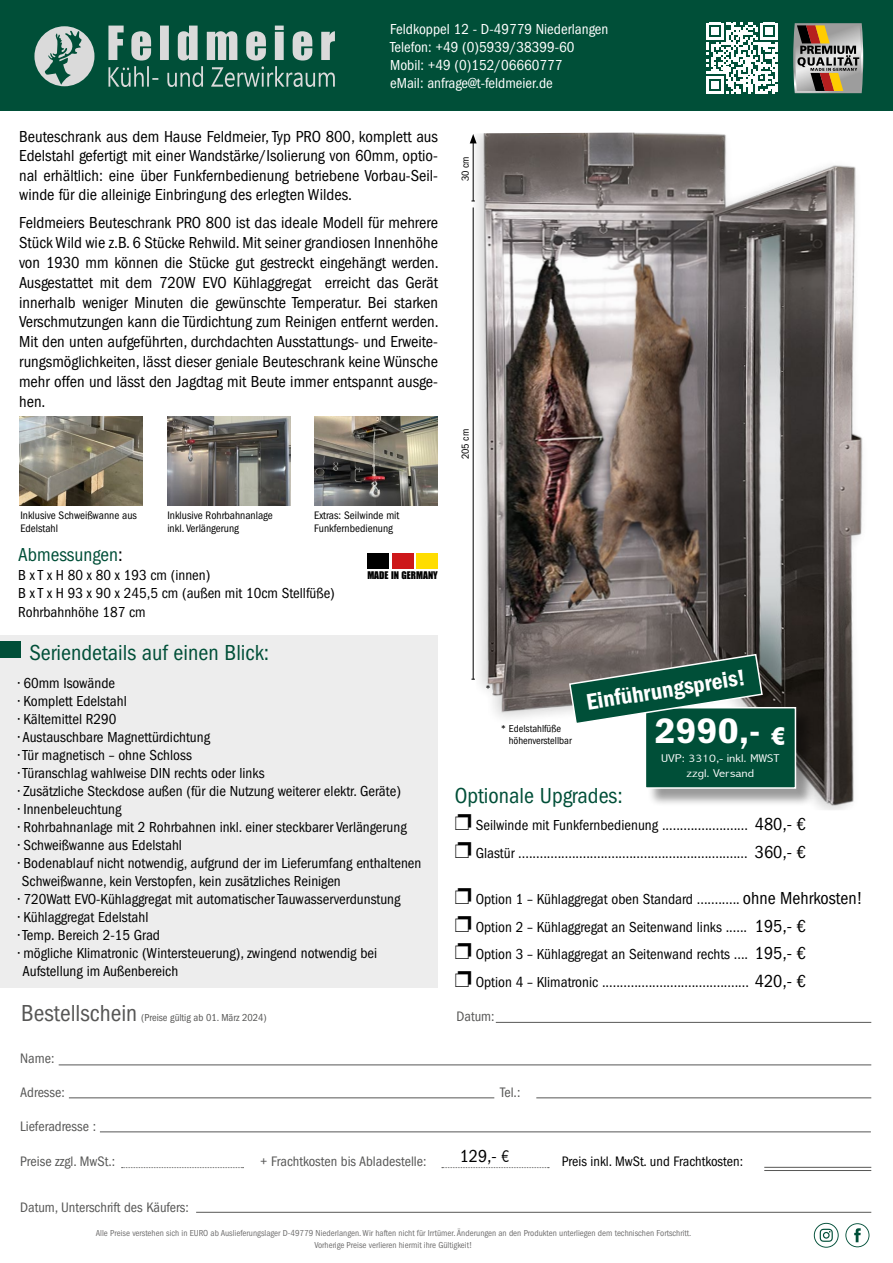
<style>
.page{position:relative;width:893px;height:1263px;background:#fff}
.page>*{position:absolute;margin:0;border:0;box-sizing:border-box;transform-origin:0 0}
.t1{font:36.6px "ITC Franklin Gothic Std Dm Cd";color:#fff;scale:1.12 1}
.t2{font:condensed 24px "ITC Franklin Gothic Std";color:#575756}
.t3{font:23.55px "ITC Franklin Gothic Std Dm Cd";color:#fff}
.t4{font:condensed 22.5px "ITC Franklin Gothic Std";color:#004f38}
.t5{font:condensed 19.5px "ITC Franklin Gothic Std";color:#004f38}
.t6{font:condensed 18px "ITC Franklin Gothic Std";color:#000}
.t7{font:condensed 16.5px/19.8px "ITC Franklin Gothic Std";color:#000;text-align:justify}
.t8{font:condensed 15px/27.6px "ITC Franklin Gothic Std";color:#000}
.t9{font:condensed 15px/18px "ITC Franklin Gothic Std";color:#fff}
.t10{font:condensed 14.25px "ITC Franklin Gothic Std";color:#575756}
.t11{font:condensed 14.25px "ITC Franklin Gothic Std";color:#000}
.t12{font:condensed 11.25px/13.5px "ITC Franklin Gothic Std";color:#000}
.t13{font:300 condensed 11.25px/15px "Abadi MT Condensed";color:#fff;text-align:center;scale:1.33 1}
.t14{font:condensed 10.5px/12.6px "ITC Franklin Gothic Std";color:#000}
.t15{font:condensed 10.5px "ITC Franklin Gothic Std";color:#575756}
.t16{font:9.75px "Impact";color:#000}
.t17{font:condensed 9px/12px "ITC Franklin Gothic Std";color:#706f6f;text-align:center}
.s1{color:#000}
.s2{font-family:"Abadi MT Condensed";font-weight:700;font-stretch:expanded;font-size:26.1px}
.s3{font-size:18px}
.s4{font-family:"Abadi MT Condensed";font-weight:300}
</style>
<div class="page">
<div style="left:0;top:635px;width:438px;height:353px;background:#ededed"></div>
<img style="left:474px;top:132px;width:389px;height:678px">
<img style="left:19px;top:416px;width:124px;height:90px">
<img style="left:167px;top:416px;width:124px;height:90px">
<div style="left:0;top:642px;width:20px;height:16px;background:#004f38"></div>
<img style="left:314px;top:417px;width:124px;height:89px">
<div style="left:0;top:0;width:893px;height:111px;background:#004f38"></div>
<svg style="left:108px;top:26px;width:227px;height:61px"></svg>
<svg style="left:33px;top:25px;width:63px;height:63px"></svg>
<div style="left:32px;top:23px;width:65px;height:66px;border:3px solid #004f38;border-radius:50%"></div>
<svg style="left:44px;top:30px;width:38px;height:55px"></svg>
<svg style="left:793px;top:23px;width:71px;height:71px"></svg>
<svg style="left:706px;top:23px;width:72px;height:71px"></svg>
<div style="left:367px;top:553px;width:22px;height:16px;background:#000"></div>
<div style="left:392px;top:553px;width:21px;height:16px;background:#cd1719"></div>
<div style="left:416px;top:553px;width:22px;height:16px;background:#fd0"></div>
<hr style="left:473px;top:207px;width:1px;height:472px;background:#000">
<hr style="left:473px;top:141px;width:1px;height:60px;background:#000">
<svg style="left:470px;top:134px;width:7px;height:9px"></svg>
<div style="left:647px;top:709px;width:168px;height:98px;background:#000;opacity:.4"></div>
<div style="left:645px;top:707px;width:151px;height:82px;background:#004f38;border:2px solid #fff"></div>
<hr style="left:496px;top:1022px;width:375px;height:1px;background:#575756">
<hr style="left:100px;top:1131px;width:771px;height:1px;background:#575756">
<hr style="left:69px;top:1097px;width:425px;height:1px;background:#575756">
<hr style="left:59px;top:1064px;width:812px;height:1px;background:#575756">
<hr style="left:536px;top:1097px;width:335px;height:1px;background:#575756">
<svg style="left:122px;top:1167px;width:122px;height:1px"></svg>
<svg style="left:442px;top:1167px;width:107px;height:1px"></svg>
<hr style="left:196px;top:1212px;width:675px;height:1px;background:#575756">
<hr style="left:764px;top:1167px;width:107px;height:1px;background:#575756">
<hr style="left:764px;top:1170px;width:107px;height:1px;background:#575756">
<svg style="left:845px;top:1223px;width:24px;height:24px"></svg>
<svg style="left:814px;top:1223px;width:25px;height:25px"></svg>
<svg style="left:568px;top:653px;width:196px;height:72px"></svg>
<p class="t9" style="left:390px;top:20px;width:220px">Feldkoppel 12 - D-49779 Niederlangen<br>Telefon: +49 (0)5939/38399-60<br>Mobil: +49 (0)152/06660777<br>eMail: anfrage@t-feldmeier.de</p>
<p class="t7" style="left:19px;top:127px;width:420px;line-height:19.2px">Beuteschrank aus dem Hause Feldmeier, Typ PRO 800, komplett aus Edelstahl gefertigt mit einer Wandstärke/Isolierung von 60mm, optio&shy;nal erhältlich: eine über Funkfernbedienung betriebene Vorbau-Seil&shy;winde für die alleinige Einbringung des erlegten Wildes.</p>
<p class="t7" style="left:19px;top:213px;width:421px">Feldmeiers Beuteschrank PRO 800 ist das ideale Modell für mehrere Stück Wild wie z.B. 6 Stücke Rehwild. Mit seiner grandiosen Innenhöhe von 1930 mm können die Stücke gut gestreckt eingehängt werden.<br>Ausgestattet mit dem 720W EVO Kühlaggregat erreicht das Gerät innerhalb weniger Minuten die gewünschte Temperatur. Bei starken Verschmutzungen kann die Türdichtung zum Reinigen entfernt werden.<br>Mit den unten aufgeführten, durchdachten Ausstattungs- und Erweite&shy;rungsmöglichkeiten, lässt dieser geniale Beuteschrank keine Wünsche mehr offen und lässt den Jagdtag mit Beute immer entspannt ausge&shy;hen.</p>
<p class="t14" style="left:459px;top:181px;width:26px;rotate:-90deg">30 cm</p>
<p class="t14" style="left:459px;top:459px;width:32px;rotate:-90deg">205 cm</p>
<p class="t12" style="left:20px;top:509px;width:118px">Inklusive Schweißwanne aus<br>Edelstahl</p>
<p class="t12" style="left:314px;top:509px;width:87px">Extras: Seilwinde mit<br>Funkfernbedienung</p>
<p class="t12" style="left:167px;top:509px;width:107px">Inklusive Rohrbahnanlage inkl. Verlängerung</p>
<h3 class="t5" style="left:18px;top:544px;width:106px">Abmessungen<span class="s1">:</span></h3>
<p class="t8" style="left:18px;top:565px;width:318px;line-height:18.6px">B x T x H 80 x 80 x 193 cm (innen)<br>B x T x H 93 x 90 x 245,5 cm (außen mit 10cm Stellfüße)<br>Rohrbahnhöhe 187 cm</p>
<p class="t16" style="left:367px;top:567px;width:72px">MADE IN GERMANY</p>
<h3 class="t4" style="left:29px;top:640px;width:241px">Seriendetails auf einen Blick:</h3>
<p class="t8" style="left:18px;top:669px;width:99px">• 60mm Isowände</p>
<p class="t8" style="left:18px;top:687px;width:110px">• Komplett Edelstahl</p>
<p class="t8" style="left:18px;top:705px;width:100px">• Kältemittel R290</p>
<p class="t8" style="left:18px;top:723px;width:193px">• Austauschbare Magnettürdichtung</p>
<p class="t8" style="left:18px;top:741px;width:175px">• Tür magnetisch – ohne Schloss</p>
<p class="t8" style="left:18px;top:759px;width:248px">• Türanschlag wahlweise DIN rechts oder links</p>
<p class="t8" style="left:18px;top:777px;width:384px">• Zusätzliche Steckdose außen (für die Nutzung weiterer elektr. Geräte)</p>
<p class="t8" style="left:18px;top:795px;width:105px">• Innenbeleuchtung</p>
<p class="t8" style="left:18px;top:813px;width:390px">• Rohrbahnanlage mit 2 Rohrbahnen inkl. einer steckbarer Verlängerung</p>
<p class="t8" style="left:18px;top:831px;width:165px">• Schweißwanne aus Edelstahl</p>
<p class="t8" style="left:18px;top:854px;width:405px;line-height:18px">• Bodenablauf nicht notwendig, aufgrund der im Lieferumfang enthaltenen<br>Schweißwanne, kein Verstopfen, kein zusätzliches Reinigen</p>
<p class="t8" style="left:18px;top:885px;width:384px">• 720Watt EVO-Kühlaggregat mit automatischer Tauwasserverdunstung</p>
<p class="t8" style="left:18px;top:903px;width:132px">• Kühlaggregat Edelstahl</p>
<p class="t8" style="left:18px;top:921px;width:143px">• Temp. Bereich 2-15 Grad</p>
<p class="t8" style="left:23px;top:944px;width:356px;line-height:18px;text-indent:-4px">• mögliche Klimatronic (Wintersteuerung), zwingend notwendig bei<br>Aufstellung im Außenbereich</p>
<p class="t14" style="left:485px;top:682px;width:7px">*</p>
<p class="t14" style="left:509px;top:722px;width:64px;text-indent:-8px">* Edelstahlfüße höhenverstellbar</p>
<h3 class="t3" style="left:584px;top:689px;width:162px;rotate:-9deg">Einführungspreis!</h3>
<h1 class="t1" style="left:655px;top:710px;width:119px">2990,- <span class="s2">€</span></h1>
<p class="t13" style="left:661px;top:751px;width:90px">UVP: 3310,- inkl. MWST zzgl. Versand</p>
<h3 class="t4" style="left:455px;top:783px;width:170px">Optionale Upgrades:</h3>
<p class="t8" style="left:455px;top:812px;width:352px">❐ Seilwinde mit Funkfernbedienung ........................ <span class="s3">480,- € </span>❐ Glastür ................................................................ <span class="s3">360,- €</span></p>
<p class="t8" style="left:455px;top:885px;width:409px">❐ Option 1 – Kühlaggregat oben Standard ............ <span class="s3">ohne Mehrkosten! </span>❐ Option 2 – Kühlaggregat an Seitenwand links ...... <span class="s3">195,- €<br></span>❐ Option 3 – Kühlaggregat an Seitenwand rechts .... <span class="s3">195,- €<br></span>❐ Option 4 – Klimatronic ......................................... <span class="s3">420,- €</span></p>
<h2 class="t2" style="left:21px;top:999px;width:118px">Bestellschein</h2>
<p class="t15" style="left:141px;top:1011px;width:127px">(Preise gültig ab 01. März 2024)</p>
<p class="t10" style="left:456px;top:1008px;width:40px">Datum:</p>
<p class="t10" style="left:20px;top:1050px;width:36px">Name:</p>
<p class="t10" style="left:20px;top:1084px;width:46px">Adresse:</p>
<p class="t10" style="left:500px;top:1084px;width:22px">Tel.:</p>
<p class="t10" style="left:20px;top:1118px;width:77px">Lieferadresse :</p>
<p class="t6" style="left:460px;top:1146px;width:51px">129,- <span class="s4">€</span></p>
<p class="t10" style="left:20px;top:1153px;width:97px">Preise zzgl. MwSt.:</p>
<p class="t10" style="left:260px;top:1153px;width:168px">+ Frachtkosten bis Abladestelle:</p>
<p class="t11" style="left:562px;top:1153px;width:183px">Preis inkl. MwSt. und Frachtkosten:</p>
<p class="t10" style="left:20px;top:1199px;width:170px">Datum, Unterschrift des Käufers:</p>
<p class="t17" style="left:96px;top:1226px;width:597px">Alle Preise verstehen sich in EURO ab Auslieferungslager D-49779 Niederlangen. Wir haften nicht für Irrtümer. Änderungen an den Produkten unterliegen dem technischen Fortschritt.<br>Vorherige Preise verlieren hiermit ihre Gültigkeit!</p>
</div>
